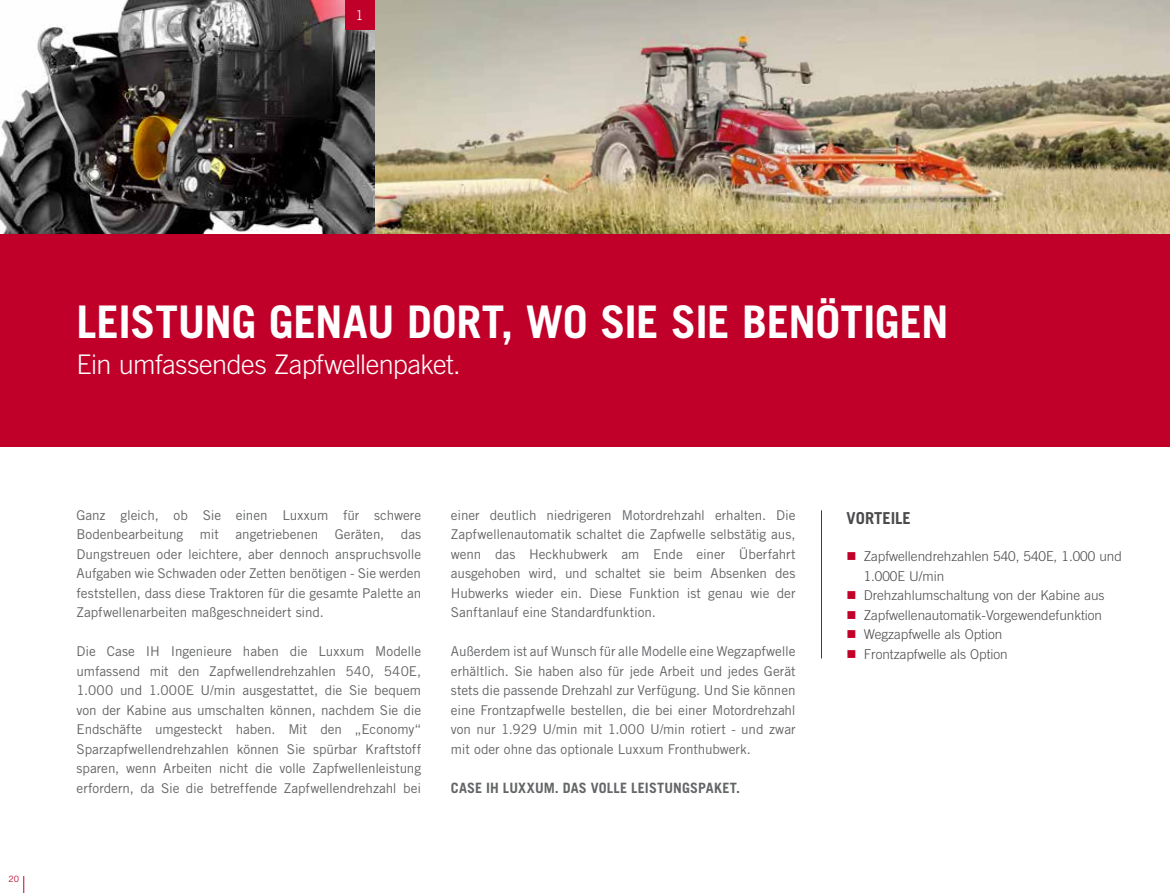
<style>
.page{position:relative;width:1170px;height:893px;background:#fff}
.page>*{position:absolute;margin:0;border:0;box-sizing:border-box;transform-origin:0 0}
.t1{font:700 45px "Trade Gothic LT Pro";letter-spacing:-.01em;color:#fff}
.t2{font:300 27px "Trade Gothic LT Pro";letter-spacing:-.02em;color:#fff}
.t3{font:700 16.5px "Trade Gothic LT Pro";color:#4b4b4d}
.t4{font:700 14.25px "Trade Gothic LT Pro";letter-spacing:.01em;color:#646567}
.t5{font:13.5px/19.5px "Trade Gothic LT Pro";letter-spacing:-.005em;color:#646567;text-align:justify}
.t6{font:300 13.5px/19.5px "Trade Gothic LT Std";color:#4b4b4d}
.t7{font:300 13.5px "Trade Gothic LT Std";color:#fff}
.t8{font:8.7px "Trade Gothic LT Pro";color:#c1002a}
.s1{color:#c1002a}
</style>
<div class="page">
<img style="left:374px;top:0;width:795px;height:234px">
<div style="left:0;top:234px;width:1169px;height:212px;background:#c1002a"></div>
<hr style="left:821px;top:511px;width:1px;height:147px;background:#c1002a">
<img style="left:0;top:0;width:374px;height:234px">
<svg style="left:23px;top:876px;width:1px;height:17px"></svg>
<div style="left:344px;top:0;width:30px;height:30px;background:#c1002a"></div>
<p class="t7" style="left:356px;top:7px;width:9px">1</p>
<p class="t8" style="left:8px;top:874px;width:12px">20</p>
<h1 class="t1" style="left:77px;top:295px;width:873px">LEISTUNG GENAU DORT, WO SIE SIE BENÖTIGEN</h1>
<h2 class="t2" style="left:77px;top:349px;width:385px">Ein umfassendes Zapfwellenpaket.</h2>
<p class="t5" style="left:77px;top:505px;width:346px">Ganz gleich, ob Sie einen Luxxum für schwere Bodenbearbeitung mit angetriebenen Geräten, das Dungstreuen oder leichtere, aber dennoch anspruchsvolle Aufgaben wie Schwaden oder Zetten benötigen - Sie werden feststellen, dass diese Traktoren für die gesamte Palette an Zapfwellenarbeiten maßgeschneidert sind.</p>
<p class="t5" style="left:77px;top:642px;width:346px">Die Case IH Ingenieure haben die Luxxum Modelle umfassend mit den Zapfwellendrehzahlen 540, 540E, 1.000 und 1.000E U/min ausgestattet, die Sie bequem von der Kabine aus umschalten können, nachdem Sie die Endschäfte umgesteckt haben. Mit den „Economy“ Sparzapfwellendrehzahlen können Sie spürbar Kraftstoff sparen, wenn Arbeiten nicht die volle Zapfwellenleistung erfordern, da Sie die betreffende Zapfwellendrehzahl bei</p>
<p class="t5" style="left:451px;top:505px;width:346px">einer deutlich niedrigeren Motordrehzahl erhalten. Die Zapfwellenautomatik schaltet die Zapfwelle selbstätig aus, wenn das Heckhubwerk am Ende einer Überfahrt ausgehoben wird, und schaltet sie beim Absenken des Hubwerks wieder ein. Diese Funktion ist genau wie der Sanftanlauf eine Standardfunktion.</p>
<p class="t5" style="left:451px;top:642px;width:346px">Außerdem ist auf Wunsch für alle Modelle eine Wegzapfwelle erhältlich. Sie haben also für jede Arbeit und jedes Gerät stets die passende Drehzahl zur Verfügung. Und Sie können eine Frontzapfwelle bestellen, die bei einer Motordrehzahl von nur 1.929 U/min mit 1.000 U/min rotiert - und zwar mit oder ohne das optionale Luxxum Fronthubwerk.</p>
<p class="t4" style="left:451px;top:779px;width:290px">CASE IH LUXXUM. DAS VOLLE LEISTUNGSPAKET.</p>
<p class="t3" style="left:846px;top:508px;width:66px">VORTEILE</p>
<p class="t6" style="left:863px;top:546px;width:260px;text-indent:-17px"><span class="s1">■</span> Zapfwellendrehzahlen 540, 540E, 1.000 und<br>1.000E U/min</p>
<p class="t6" style="left:846px;top:585px;width:259px"><span class="s1">■</span> Drehzahlumschaltung von der Kabine aus</p>
<p class="t6" style="left:846px;top:605px;width:257px"><span class="s1">■</span> Zapfwellenautomatik-Vorgewendefunktion</p>
<p class="t6" style="left:846px;top:624px;width:157px"><span class="s1">■</span> Wegzapfwelle als Option</p>
<p class="t6" style="left:846px;top:644px;width:163px"><span class="s1">■</span> Frontzapfwelle als Option</p>
</div>
